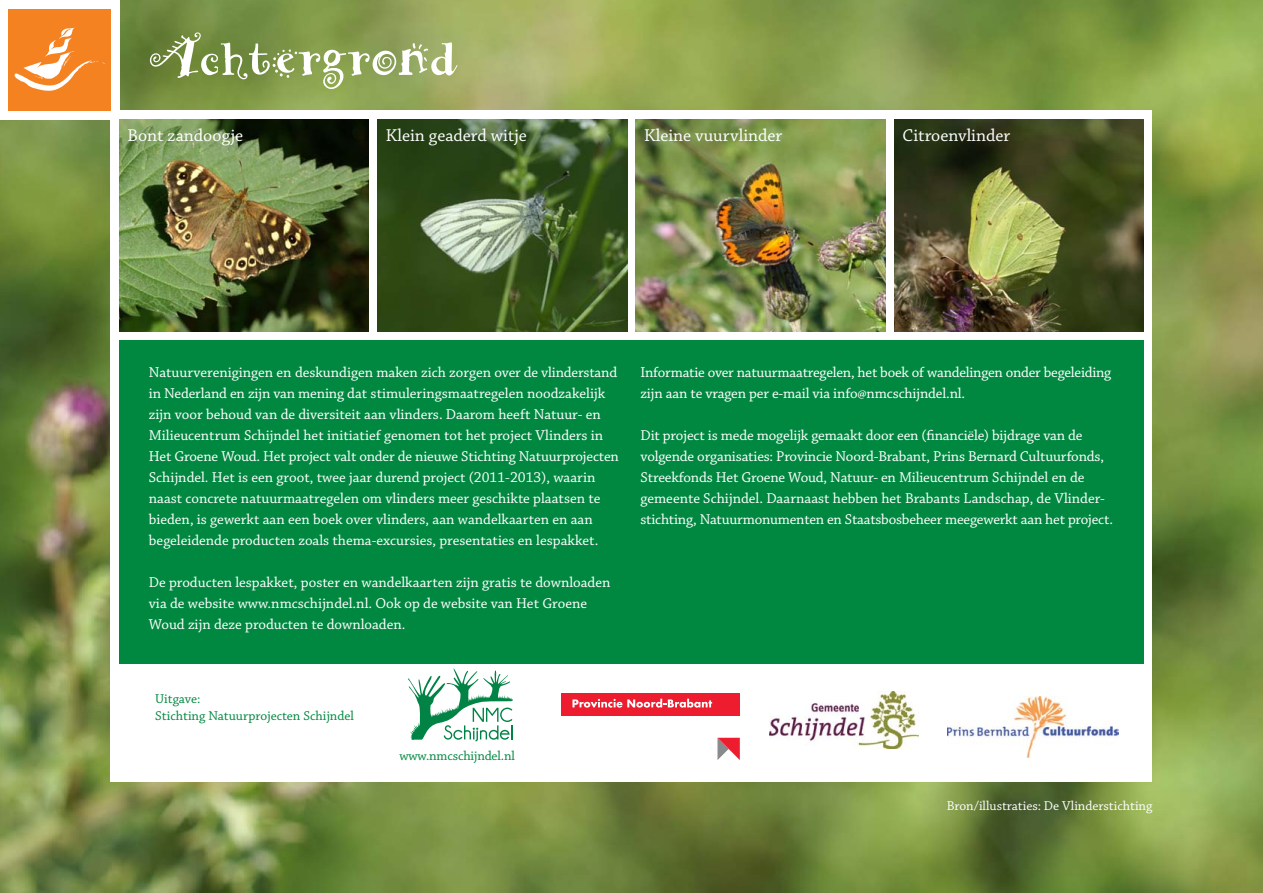
<style>
.page{position:relative;width:1263px;height:893px;background:#fff}
.page>*{position:absolute;margin:0;border:0;box-sizing:border-box;transform-origin:0 0}
.t1{font:54px "Remedy Double";color:#fff}
.t2{font:18px "Chaparral Pro";color:#fff}
.t3{font:15px/21px "Chaparral Pro";color:#fff}
.t4{font:13.5px "Chaparral Pro";color:#008840}
.t5{font:13.5px "Chaparral Pro";color:#fff}
.s1{font-family:"Remedy Double Extras"}
</style>
<div class="page">
<img style="left:0;top:0;width:1263px;height:893px">
<div style="left:111px;top:111px;width:1041px;height:671px;background:#fff"></div>
<div style="left:0;top:0;width:119px;height:119px;background:#fff"></div>
<div style="left:9px;top:9px;width:102px;height:102px;background:#f58220"></div>
<svg style="left:14px;top:27px;width:91px;height:64px"></svg>
<div style="left:119px;top:340px;width:1025px;height:323px;background:#008840"></div>
<img style="left:119px;top:119px;width:250px;height:213px">
<img style="left:377px;top:119px;width:250px;height:213px">
<img style="left:636px;top:119px;width:249px;height:213px">
<img style="left:894px;top:119px;width:250px;height:213px">
<svg style="left:408px;top:668px;width:105px;height:73px"></svg>
<img style="left:769px;top:692px;width:150px;height:56px">
<img style="left:948px;top:696px;width:171px;height:61px">
<div style="left:561px;top:693px;width:179px;height:22px;background:#ed1c2e"></div>
<svg style="left:572px;top:699px;width:140px;height:9px"></svg>
<svg style="left:717px;top:738px;width:23px;height:22px"></svg>
<p class="t1" style="left:149px;top:24px;width:311px"><span class="s1">A</span>chtergrond</p>
<p class="t2" style="left:128px;top:125px;width:117px">Bont zandoogje</p>
<p class="t2" style="left:386px;top:125px;width:142px">Klein geaderd witje</p>
<p class="t2" style="left:644px;top:125px;width:140px">Kleine vuurvlinder</p>
<p class="t2" style="left:902px;top:125px;width:109px">Citroenvlinder</p>
<p class="t3" style="left:149px;top:362px;width:472px">Natuurverenigingen en deskundigen maken zich zorgen over de vlinderstand in Nederland en zijn van mening dat stimuleringsmaatregelen noodzakelijk zijn voor behoud van de diversiteit aan vlinders. Daarom heeft Natuur- en Milieucentrum Schijndel het initiatief genomen tot het project Vlinders in Het Groene Woud. Het project valt onder de nieuwe Stichting Natuurprojecten Schijndel. Het is een groot, twee jaar durend project (2011-2013), waarin naast concrete natuurmaatregelen om vlinders meer geschikte plaatsen te bieden, is gewerkt aan een boek over vlinders, aan wandelkaarten en aan begeleidende producten zoals thema-excursies, presentaties en lespakket.</p>
<p class="t3" style="left:149px;top:572px;width:463px">De producten lespakket, poster en wandelkaarten zijn gratis te downloaden via de website www.nmcschijndel.nl. Ook op de website van Het Groene<br>Woud zijn deze producten te downloaden.</p>
<p class="t3" style="left:640px;top:362px;width:472px">Informatie over natuurmaatregelen, het boek of wandelingen onder begeleiding zijn aan te vragen per e-mail via info@nmcschijndel.nl.</p>
<p class="t3" style="left:640px;top:425px;width:474px">Dit project is mede mogelijk gemaakt door een (financiële) bijdrage van de volgende organisaties: Provincie Noord-Brabant, Prins Bernard Cultuurfonds, Streekfonds Het Groene Woud, Natuur- en Milieucentrum Schijndel en de gemeente Schijndel. Daarnaast hebben het Brabants Landschap, de Vlinder&shy;stichting, Natuurmonumenten en Staatsbosbeheer meegewerkt aan het project.</p>
<p class="t4" style="left:155px;top:691px;width:47px">Uitgave:</p>
<p class="t4" style="left:155px;top:708px;width:200px">Stichting Natuurprojecten Schijndel</p>
<p class="t4" style="left:399px;top:748px;width:117px">www.nmcschijndel.nl</p>
<p class="t5" style="left:947px;top:798px;width:207px">Bron/illustraties: De Vlinderstichting</p>
</div>
